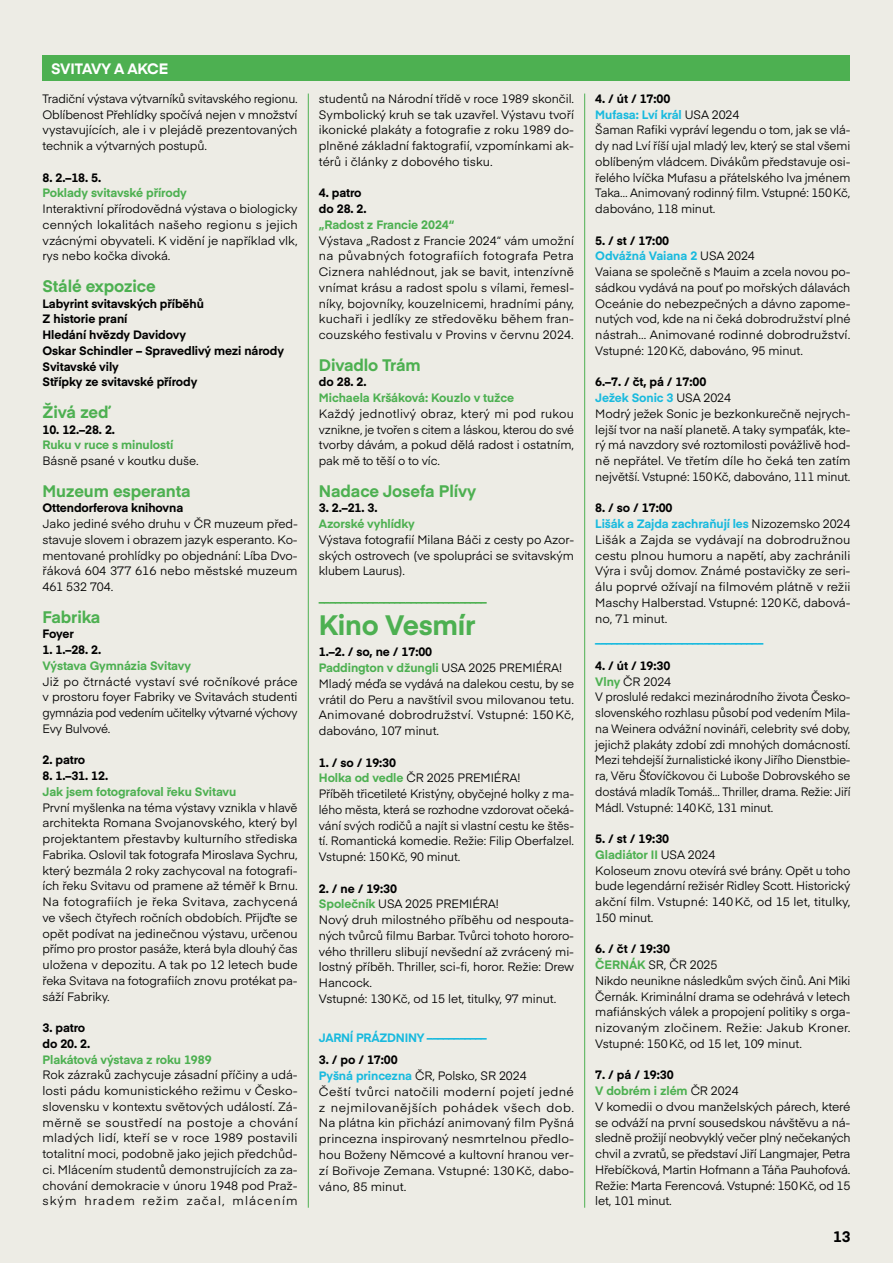
<style>
.page{position:relative;width:893px;height:1263px;background:#edece5}
.page>*{position:absolute;margin:0;border:0;box-sizing:border-box;transform-origin:0 0}
.t1{font:700 27.75px "Eina 01";letter-spacing:-.005em;color:#4db051}
.t2{font:700 16.5px "Eina 01";letter-spacing:-.005em;color:#4db051}
.t3{font:700 15px "Eina 03";letter-spacing:-.005em;color:#fff}
.t4{font:700 15px "Eina 01";color:#000}
.t5{font:12px/15.8px "Eina 01";letter-spacing:-.01em;color:#000}
.t6{font:700 12px/15.8px "Eina 01";letter-spacing:-.005em;color:#000}
.t7{font:700 12px "Eina 01";letter-spacing:-.005em;color:#4db051}
.t8{font:700 12px "Eina 01";letter-spacing:-.02em;color:#19bade}
.s1{font-weight:700}
.s2{font-weight:700;color:#4db051}
.s3{font-weight:700;color:#19bade}
</style>
<div class="page">
<div style="left:43px;top:55px;width:807px;height:26px;background:#4db051"></div>
<hr style="left:308px;top:94px;width:1px;height:1114px;background:#4db051">
<hr style="left:584px;top:94px;width:1px;height:1114px;background:#4db051">
<p class="t3" style="left:51px;top:58px;width:119px">SVITAVY A AKCE</p>
<p class="t5" style="left:43px;top:90px;width:257px;text-align:justify">Tradiční výstava výtvarníků svitavského regionu.<br>Oblíbenost Přehlídky spočívá nejen v množství vystavujících, ale i v plejádě prezentovaných technik a výtvarných postupů.</p>
<p class="t6" style="left:43px;top:169px;width:60px">8. 2.–18. 5.</p>
<p class="t7" style="left:43px;top:184px;width:146px">Poklady svitavské přírody</p>
<p class="t5" style="left:43px;top:200px;width:257px;text-align:justify">Interaktivní přírodovědná výstava o biologicky cenných lokalitách našeho regionu s jejich vzácnými obyvateli. K vidění je například vlk, rys nebo kočka divoká.</p>
<h2 class="t2" style="left:43px;top:274px;width:115px">Stálé expozice</h2>
<p class="t6" style="left:43px;top:295px;width:243px">Labyrint svitavských příběhů<br>Z historie praní<br>Hledání hvězdy Davidovy<br>Oskar Schindler – Spravedlivý mezi národy<br>Svitavské vily<br>Střípky ze svitavské přírody</p>
<h2 class="t2" style="left:43px;top:400px;width:67px">Živá zeď</h2>
<p class="t6" style="left:43px;top:421px;width:74px">10. 12.–28. 2.</p>
<p class="t7" style="left:43px;top:436px;width:132px">Ruku v ruce s minulostí</p>
<p class="t5" style="left:43px;top:452px;width:158px">Básně psané v koutku duše.</p>
<h2 class="t2" style="left:43px;top:478px;width:150px">Muzeum esperanta</h2>
<p class="t6" style="left:43px;top:499px;width:142px">Ottendorferova knihovna</p>
<p class="t5" style="left:43px;top:515px;width:257px;text-align:justify">Jako jediné svého druhu v ČR muzeum před&shy;stavuje slovem i obrazem jazyk esperanto. Ko&shy;mentované prohlídky po objednání: Líba Dvo&shy;řáková 604 377 616 nebo městské muzeum 461 532 704.</p>
<h2 class="t2" style="left:43px;top:604px;width:59px">Fabrika</h2>
<p class="t6" style="left:43px;top:625px;width:33px">Foyer</p>
<p class="t6" style="left:43px;top:641px;width:60px">1. 1.–28. 2.</p>
<p class="t7" style="left:43px;top:657px;width:150px">Výstava Gymnázia Svitavy</p>
<p class="t5" style="left:43px;top:673px;width:257px;text-align:justify">Již po čtrnácté vystaví své ročníkové práce v prostoru foyer Fabriky ve Svitavách studenti gymnázia pod vedením učitelky výtvarné výchovy Evy Bulvové.</p>
<p class="t6" style="left:43px;top:751px;width:44px">2. patro</p>
<p class="t6" style="left:43px;top:767px;width:67px">8. 1.–31. 12.</p>
<p class="t7" style="left:43px;top:783px;width:195px">Jak jsem fotografoval řeku Svitavu</p>
<p class="t5" style="left:43px;top:799px;width:257px;text-align:justify">První myšlenka na téma výstavy vznikla v hlavě architekta Romana Svojanovského, který byl projektantem přestavby kulturního střediska Fabrika. Oslovil tak fotografa Miroslava Sychru, který bezmála 2 roky zachycoval na fotografi&shy;ích řeku Svitavu od pramene až téměř k Brnu.<br>Na fotografiích je řeka Svitava, zachycená ve všech čtyřech ročních obdobích. Přijďte se opět podívat na jedinečnou výstavu, určenou přímo pro prostor pasáže, která byla dlouhý čas uložena v depozitu. A tak po 12 letech bude řeka Svitava na fotografiích znovu protékat pa&shy;sáží Fabriky.</p>
<p class="t6" style="left:43px;top:1019px;width:49px">3. patro do 20. 2.</p>
<p class="t7" style="left:43px;top:1050px;width:171px">Plakátová výstava z roku 1989</p>
<p class="t5" style="left:43px;top:1066px;width:257px;text-align:justify">Rok zázraků zachycuje zásadní příčiny a udá&shy;losti pádu komunistického režimu v Česko&shy;slovensku v kontextu světových událostí. Zá&shy;měrně se soustředí na postoje a chování mladých lidí, kteří se v roce 1989 postavili totalitní moci, podobně jako jejich předchůd&shy;ci. Mlácením studentů demonstrujících za za&shy;chování demokracie v únoru 1948 pod Praž&shy;ským hradem režim začal, mlácením</p>
<p class="t5" style="left:319px;top:90px;width:257px;text-align:justify">studentů na Národní třídě v roce 1989 skončil.<br>Symbolický kruh se tak uzavřel. Výstavu tvoří ikonické plakáty a fotografie z roku 1989 do&shy;plněné základní faktografií, vzpomínkami ak&shy;térů i články z dobového tisku.</p>
<p class="t6" style="left:319px;top:184px;width:49px">4. patro do 28. 2.</p>
<p class="t7" style="left:319px;top:216px;width:137px">„Radost z Francie 2024“</p>
<p class="t5" style="left:319px;top:232px;width:257px;text-align:justify">Výstava „Radost z Francie 2024“ vám umožní na půvabných fotografiích fotografa Petra Ciznera nahlédnout, jak se bavit, intenzívně vnímat krásu a radost spolu s vílami, řemesl&shy;níky, bojovníky, kouzelnicemi, hradními pány, kuchaři i jedlíky ze středověku během fran&shy;couzského festivalu v Provins v červnu 2024.</p>
<h2 class="t2" style="left:319px;top:352px;width:103px">Divadlo Trám</h2>
<p class="t6" style="left:319px;top:373px;width:49px">do 28. 2.</p>
<p class="t7" style="left:319px;top:389px;width:197px">Michaela Kršáková: Kouzlo v tužce</p>
<p class="t5" style="left:319px;top:405px;width:257px;text-align:justify">Každý jednotlivý obraz, který mi pod rukou vznikne, je tvořen s citem a láskou, kterou do své tvorby dávám, a pokud dělá radost i ostatním, pak mě to těší o to víc.</p>
<h2 class="t2" style="left:319px;top:478px;width:159px">Nadace Josefa Plívy</h2>
<p class="t6" style="left:319px;top:499px;width:60px">3. 2.–21. 3.</p>
<p class="t7" style="left:319px;top:515px;width:97px">Azorské vyhlídky</p>
<p class="t5" style="left:319px;top:531px;width:257px;text-align:justify">Výstava fotografií Milana Báči z cesty po Azor&shy;ských ostrovech (ve spolupráci se svitavským klubem Laurus).</p>
<p class="t7" style="left:319px;top:588px;width:169px">_______________________________</p>
<h1 class="t1" style="left:319px;top:605px;width:158px">Kino Vesmír</h1>
<p class="t5" style="left:319px;top:643px;width:257px"><span class="s1">1.–2. / so, ne / 17:00<br></span><span class="s2">Paddington v džungli</span> USA 2025 PREMIÉRA!<br>Mladý méďa se vydává na dalekou cestu, by se vrátil do Peru a navštívil svou milovanou tetu.<br>Animované dobrodružství. Vstupné: 150 Kč, dabováno, 107 minut.</p>
<p class="t5" style="left:319px;top:754px;width:257px"><span class="s1">1. / so / 19:30<br></span><span class="s2">Holka od vedle</span> ČR 2025 PREMIÉRA!<br>Příběh třicetileté Kristýny, obyčejné holky z ma&shy;lého města, která se rozhodne vzdorovat očeká&shy;vání svých rodičů a najít si vlastní cestu ke štěs&shy;tí. Romantická komedie. Režie: Filip Oberfalzel.<br>Vstupné: 150Kč, 90 minut.</p>
<p class="t5" style="left:319px;top:880px;width:257px"><span class="s1">2. / ne / 19:30<br></span><span class="s2">Společník</span> USA 2025 PREMIÉRA!<br>Nový druh milostného příběhu od nespouta&shy;ných tvůrců filmu Barbar. Tvůrci tohoto hororo&shy;vého thrilleru slibují nevšední až zvrácený mi&shy;lostný příběh. Thriller, sci-fi, horor. Režie: Drew Hancock.<br>Vstupné: 130Kč, od 15 let, titulky, 97 minut.</p>
<p class="t8" style="left:319px;top:1029px;width:169px">JARNÍ PRÁZDNINY ___________</p>
<p class="t5" style="left:319px;top:1051px;width:257px"><span class="s1">3. / po / 17:00<br></span><span class="s3">Pyšná princezna</span> ČR, Polsko, SR 2024<br>Čeští tvůrci natočili moderní pojetí jedné z nejmilovanějších pohádek všech dob.<br>Na plátna kin přichází animovaný film Pyšná princezna inspirovaný nesmrtelnou předlo&shy;hou Boženy Němcové a kultovní hranou ver&shy;zí Bořivoje Zemana. Vstupné: 130Kč, dabo&shy;váno, 85 minut.</p>
<p class="t5" style="left:595px;top:90px;width:257px"><span class="s1">4. / út / 17:00<br></span><span class="s3">Mufasa: Lví král</span> USA 2024<br>Šaman Rafiki vypráví legendu o tom, jak se vlá&shy;dy nad Lví říší ujal mladý lev, který se stal všemi oblíbeným vládcem. Divákům představuje osi&shy;řelého lvíčka Mufasu a přátelského lva jménem Taka… Animovaný rodinný film. Vstupné: 150Kč, dabováno, 118 minut.</p>
<p class="t5" style="left:595px;top:232px;width:257px"><span class="s1">5. / st / 17:00<br></span><span class="s3">Odvážná Vaiana 2</span> USA 2024<br>Vaiana se společně s Mauim a zcela novou po&shy;sádkou vydává na pouť po mořských dálavách Oceánie do nebezpečných a dávno zapome&shy;nutých vod, kde na ni čeká dobrodružství plné nástrah… Animované rodinné dobrodružství.<br>Vstupné: 120Kč, dabováno, 95 minut.</p>
<p class="t5" style="left:595px;top:373px;width:257px"><span class="s1">6.–7. / čt, pá / 17:00<br></span><span class="s3">Ježek Sonic 3</span> USA 2024<br>Modrý ježek Sonic je bezkonkurečně nejrych&shy;lejší tvor na naší planetě. A taky sympaťák, kte&shy;rý má navzdory své roztomilosti povážlivě hod&shy;ně nepřátel. Ve třetím díle ho čeká ten zatím největší. Vstupné: 150Kč, dabováno, 111 minut.</p>
<p class="t5" style="left:595px;top:499px;width:257px"><span class="s1">8. / so / 17:00<br></span><span class="s3">Lišák a Zajda zachraňují les</span> Nizozemsko 2024<br>Lišák a Zajda se vydávají na dobrodružnou cestu plnou humoru a napětí, aby zachránili Výra i svůj domov. Známé postavičky ze seri&shy;álu poprvé ožívají na filmovém plátně v režii Maschy Halberstad. Vstupné: 120Kč, dabová&shy;no, 71 minut.</p>
<p class="t8" style="left:595px;top:629px;width:169px">_______________________________</p>
<p class="t5" style="left:595px;top:657px;width:257px"><span class="s1">4. / út / 19:30<br></span><span class="s2">Vlny</span> ČR 2024<br>V proslulé redakci mezinárodního života Česko&shy;slovenského rozhlasu působí pod vedením Mila&shy;na Weinera odvážní novináři, celebrity své doby, jejichž plakáty zdobí zdi mnohých domácností.<br>Mezi tehdejší žurnalistické ikony Jiřího Dienstbie&shy;ra, Věru Šťovíčkovou či Luboše Dobrovského se dostává mladík Tomáš… Thriller, drama. Režie: Jiří Mádl. Vstupné: 140Kč, 131 minut.</p>
<p class="t5" style="left:595px;top:830px;width:257px"><span class="s1">5. / st / 19:30<br></span><span class="s2">Gladiátor II</span> USA 2024<br>Koloseum znovu otevírá své brány. Opět u toho bude legendární režisér Ridley Scott. Historický akční film. Vstupné: 140Kč, od 15 let, titulky,<br>150 minut.</p>
<p class="t5" style="left:595px;top:940px;width:257px"><span class="s1">6. / čt / 19:30<br></span><span class="s2">ČERNÁK</span> SR, ČR 2025<br>Nikdo neunikne následkům svých činů. Ani Miki Černák. Kriminální drama se odehrává v letech mafiánských válek a propojení politiky s orga&shy;nizovaným zločinem. Režie: Jakub Kroner.<br>Vstupné: 150Kč, od 15 let, 109 minut.</p>
<p class="t5" style="left:595px;top:1066px;width:257px"><span class="s1">7. / pá / 19:30<br></span><span class="s2">V dobrém i zlém</span> ČR 2024<br>V komedii o dvou manželských párech, které se odváží na první sousedskou návštěvu a ná&shy;sledně prožijí neobvyklý večer plný nečekaných chvil a zvratů, se představí Jiří Langmajer, Petra Hřebíčková, Martin Hofmann a Táňa Pauhofová.<br>Režie: Marta Ferencová. Vstupné: 150Kč, od 15 let, 101 minut.</p>
<p class="t4" style="left:833px;top:1225px;width:19px">13</p>
</div>
